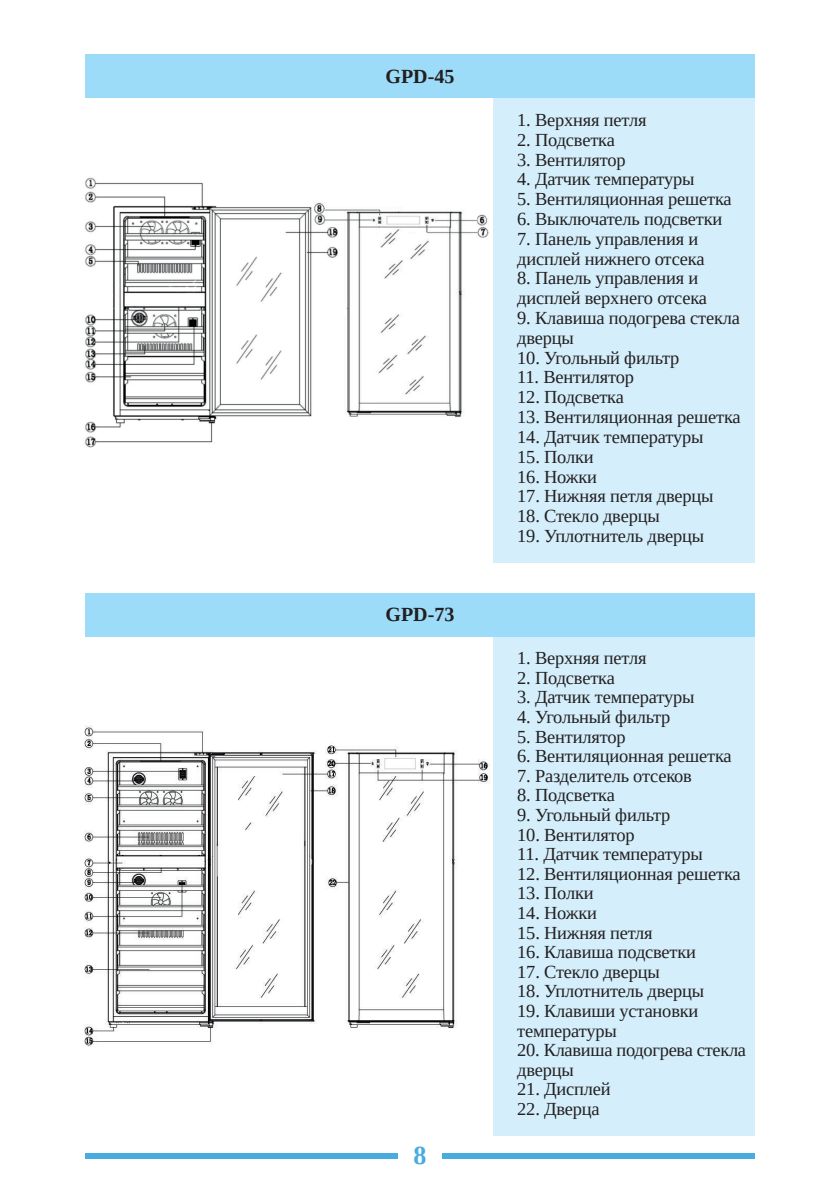
<style>
.page{position:relative;width:840px;height:1191px;background:#fff}
.page>*{position:absolute;margin:0;border:0;box-sizing:border-box;transform-origin:0 0}
.t1{font:700 26px "Liberation Serif";color:#48ace0}
.t2{font:700 20px "Liberation Serif";color:#231f20}
.t3{font:18.4px/19.8px "Liberation Serif";letter-spacing:-.01em;color:#231f20}
</style>
<div class="page">
<img style="left:85px;top:177px;width:228px;height:271px">
<img style="left:313px;top:202px;width:176px;height:215px">
<div style="left:85px;top:1152px;width:312px;height:6px;background:#48ace0"></div>
<div style="left:442px;top:1152px;width:312px;height:6px;background:#48ace0"></div>
<div style="left:493px;top:97px;width:261px;height:466px;background:#d4effb"></div>
<div style="left:85px;top:55px;width:669px;height:43px;background:#9cdcf8"></div>
<div style="left:493px;top:636px;width:261px;height:500px;background:#d4effb"></div>
<div style="left:85px;top:593px;width:669px;height:43px;background:#9cdcf8"></div>
<img style="left:84px;top:725px;width:406px;height:321px">
<p class="t2" style="left:385px;top:62px;width:70px">GPD-45</p>
<p class="t2" style="left:385px;top:600px;width:70px">GPD-73</p>
<h1 class="t1" style="left:413px;top:1138px;width:14px">8</h1>
<p class="t3" style="left:517px;top:110px;width:131px">1. Верхняя петля</p>
<p class="t3" style="left:517px;top:130px;width:99px">2. Подсветка</p>
<p class="t3" style="left:517px;top:149px;width:110px">3. Вентилятор</p>
<p class="t3" style="left:517px;top:169px;width:178px">4. Датчик температуры</p>
<p class="t3" style="left:517px;top:189px;width:216px">5. Вентиляционная решетка</p>
<p class="t3" style="left:517px;top:209px;width:206px">6. Выключатель подсветки</p>
<p class="t3" style="left:517px;top:229px;width:189px">7. Панель управления и дисплей нижнего отсека</p>
<p class="t3" style="left:517px;top:268px;width:191px">8. Панель управления и дисплей верхнего отсека</p>
<p class="t3" style="left:517px;top:308px;width:224px">9. Клавиша подогрева стекла дверцы</p>
<p class="t3" style="left:517px;top:347px;width:164px">10. Угольный фильтр</p>
<p class="t3" style="left:517px;top:367px;width:118px">11. Вентилятор</p>
<p class="t3" style="left:517px;top:387px;width:108px">12. Подсветка</p>
<p class="t3" style="left:517px;top:407px;width:225px">13. Вентиляционная решетка</p>
<p class="t3" style="left:517px;top:427px;width:187px">14. Датчик температуры</p>
<p class="t3" style="left:517px;top:446px;width:78px">15. Полки</p>
<p class="t3" style="left:517px;top:466px;width:81px">16. Ножки</p>
<p class="t3" style="left:517px;top:486px;width:198px">17. Нижняя петля дверцы</p>
<p class="t3" style="left:517px;top:506px;width:144px">18. Стекло дверцы</p>
<p class="t3" style="left:517px;top:526px;width:188px">19. Уплотнитель дверцы</p>
<p class="t3" style="left:517px;top:648px;width:131px">1. Верхняя петля</p>
<p class="t3" style="left:517px;top:667px;width:99px">2. Подсветка</p>
<p class="t3" style="left:517px;top:687px;width:178px">3. Датчик температуры</p>
<p class="t3" style="left:517px;top:707px;width:155px">4. Угольный фильтр</p>
<p class="t3" style="left:517px;top:726px;width:110px">5. Вентилятор</p>
<p class="t3" style="left:517px;top:746px;width:216px">6. Вентиляционная решетка</p>
<p class="t3" style="left:517px;top:765px;width:176px">7. Разделитель отсеков</p>
<p class="t3" style="left:517px;top:785px;width:99px">8. Подсветка</p>
<p class="t3" style="left:517px;top:805px;width:155px">9. Угольный фильтр</p>
<p class="t3" style="left:517px;top:824px;width:119px">10. Вентилятор</p>
<p class="t3" style="left:517px;top:844px;width:187px">11. Датчик температуры</p>
<p class="t3" style="left:517px;top:863px;width:225px">12. Вентиляционная решетка</p>
<p class="t3" style="left:517px;top:883px;width:78px">13. Полки</p>
<p class="t3" style="left:517px;top:903px;width:81px">14. Ножки</p>
<p class="t3" style="left:517px;top:922px;width:137px">15. Нижняя петля</p>
<p class="t3" style="left:517px;top:942px;width:180px">16. Клавиша подсветки</p>
<p class="t3" style="left:517px;top:961px;width:144px">17. Стекло дверцы</p>
<p class="t3" style="left:517px;top:981px;width:188px">18. Уплотнитель дверцы</p>
<p class="t3" style="left:517px;top:1001px;width:183px">19. Клавиши установки температуры</p>
<p class="t3" style="left:517px;top:1040px;width:230px">20. Клавиша подогрева стекла дверцы</p>
<p class="t3" style="left:517px;top:1079px;width:95px">21. Дисплей</p>
<p class="t3" style="left:517px;top:1099px;width:84px">22. Дверца</p>
</div>
